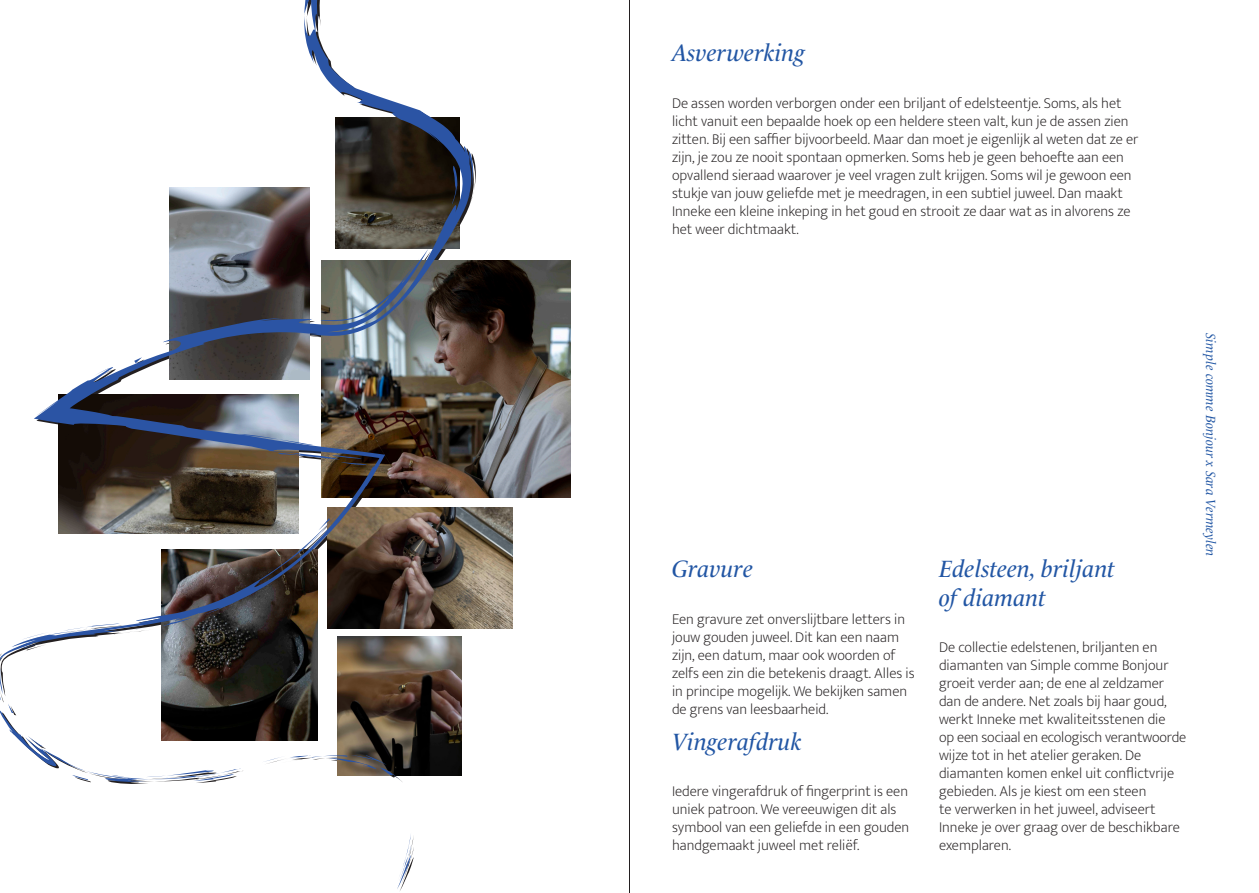
<style>
.page{position:relative;width:1259px;height:893px;background:#fff}
.page>*{position:absolute;margin:0;border:0;box-sizing:border-box;transform-origin:0 0}
.t1{font:italic 24px "Le Monde Livre Std";color:#2256a4}
.Broodtekst_1{font:200 15px/18px "Mukta Mahee";color:#231f20}
.t2{font:italic 13.5px "Le Monde Livre Std";color:#2156a4}
</style>
<div class="page">
<hr style="left:629px;top:0;width:1px;height:893px;background:#231f20">
<img style="left:471px;top:261px;width:99px;height:236px">
<img style="left:471px;top:508px;width:41px;height:121px">
<svg style="left:471px;top:153px;width:5px;height:38px"></svg>
<img style="left:34px;top:0;width:437px;height:891px">
<svg style="left:94px;top:368px;width:18px;height:10px"></svg>
<svg style="left:0;top:618px;width:244px;height:166px"></svg>
<svg style="left:318px;top:518px;width:14px;height:15px"></svg>
<svg style="left:330px;top:455px;width:42px;height:12px"></svg>
<svg style="left:134px;top:357px;width:11px;height:8px"></svg>
<svg style="left:451px;top:166px;width:9px;height:43px"></svg>
<p class="t1" style="left:672px;top:38px;width:134px">Asverwerking</p>
<p class="Broodtekst_1" style="left:672px;top:93px;width:468px">De assen worden verborgen onder een briljant of edelsteentje. Soms, als het licht vanuit een bepaalde hoek op een heldere steen valt, kun je de assen zien zitten. Bij een saffier bijvoorbeeld. Maar dan moet je eigenlijk al weten dat ze er zijn, je zou ze nooit spontaan opmerken. Soms heb je geen behoefte aan een opvallend sieraad waarover je veel vragen zult krijgen. Soms wil je gewoon een stukje van jouw geliefde met je meedragen, in een subtiel juweel. Dan maakt Inneke een kleine inkeping in het goud en strooit ze daar wat as in alvorens ze het weer dichtmaakt.</p>
<p class="t1" style="left:672px;top:554px;width:83px">Gravure</p>
<p class="Broodtekst_1" style="left:672px;top:609px;width:235px">Een gravure zet onverslijtbare letters in jouw gouden juweel. Dit kan een naam</p>
<p class="Broodtekst_1" style="left:672px;top:645px;width:244px">zijn, een datum, maar ook woorden of zelfs een zin die betekenis draagt. Alles is in principe mogelijk. We bekijken samen de grens van leesbaarheid.</p>
<p class="t1" style="left:672px;top:727px;width:131px">Vingerafdruk</p>
<p class="Broodtekst_1" style="left:672px;top:782px;width:238px">Iedere vingerafdruk of fingerprint is een uniek patroon. We vereeuwigen dit als</p>
<p class="Broodtekst_1" style="left:672px;top:818px;width:239px">symbool van een geliefde in een gouden handgemaakt juweel met reliëf.</p>
<p class="t1" style="left:939px;top:554px;width:177px">Edelsteen, briljant</p>
<p class="t1" style="left:939px;top:583px;width:108px">of diamant</p>
<p class="Broodtekst_1" style="left:939px;top:638px;width:231px">De collectie edelstenen, briljanten en diamanten van Simple comme Bonjour</p>
<p class="Broodtekst_1" style="left:939px;top:674px;width:227px">groeit verder aan; de ene al zeldzamer</p>
<p class="Broodtekst_1" style="left:939px;top:692px;width:229px">dan de andere. Net zoals bij haar goud,</p>
<p class="Broodtekst_1" style="left:939px;top:710px;width:228px">werkt Inneke met kwaliteitsstenen die</p>
<p class="Broodtekst_1" style="left:939px;top:728px;width:249px">op een sociaal en ecologisch verantwoorde wijze tot in het atelier geraken. De diamanten komen enkel uit conflictvrije gebieden. Als je kiest om een steen<br>te verwerken in het juweel, adviseert Inneke je over graag over de beschikbare exemplaren.</p>
<p class="t2" style="left:1218px;top:333px;width:225px;rotate:90deg">Simple comme Bonjour x Sara Vermeylen</p>
</div>
